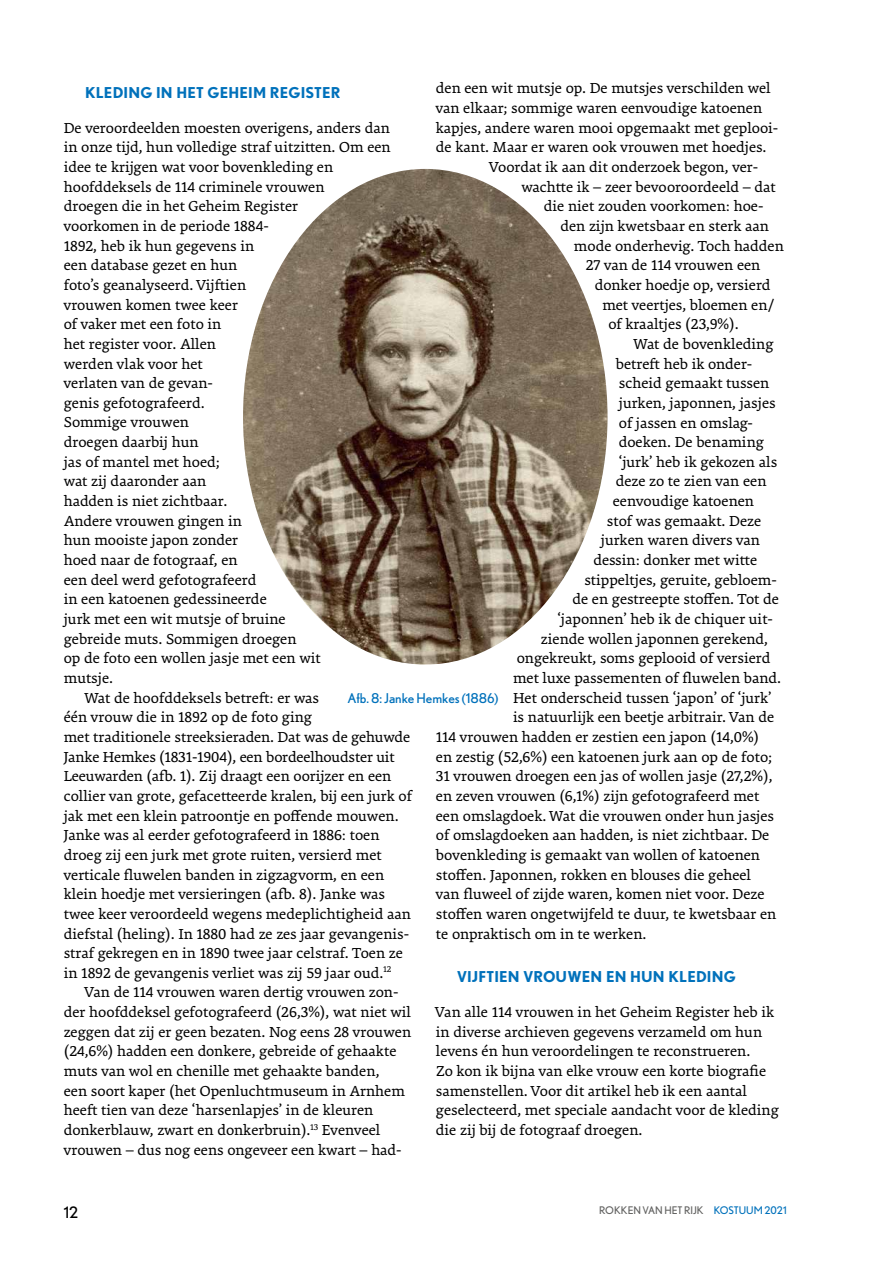
<style>
.page{position:relative;width:893px;height:1263px;background:#fff}
.page>*{position:absolute;margin:0;border:0;box-sizing:border-box;transform-origin:0 0}
.t1{font:15.75px/19.6px "Premiera";color:#000}
.t2{font:15.75px "Nobel";color:#000}
.t3{font:700 15px "Nobel";letter-spacing:.01em;color:#0071bb}
.t4{font:13.5px "Nobel";color:#0071bb}
.t5{font:10.5px "Nobel";color:#626261}
.s1{color:#0071bb}
</style>
<div class="page">
<img style="left:243px;top:169px;width:365px;height:495px">
<p class="t1" style="left:436px;top:79px;width:336px">den een wit mutsje op. De mutsjes verschilden wel</p>
<p class="t1" style="left:436px;top:98px;width:328px">van elkaar; sommige waren eenvoudige katoenen</p>
<p class="t1" style="left:436px;top:118px;width:344px">kapjes, andere waren mooi opgemaakt met geplooi-</p>
<p class="t1" style="left:436px;top:137px;width:332px">de kant. Maar er waren ook vrouwen met hoedjes.</p>
<p class="t1" style="left:490px;top:157px;width:270px">Voordat ik aan dit onderzoek begon, ver-</p>
<p class="t1" style="left:521px;top:177px;width:256px">wachtte ik – zeer bevooroordeeld – dat</p>
<p class="t1" style="left:544px;top:196px;width:221px">die niet zouden voorkomen: hoe-</p>
<p class="t1" style="left:560px;top:216px;width:210px">den zijn kwetsbaar en sterk aan</p>
<p class="t1" style="left:574px;top:236px;width:212px">mode onderhevig. Toch hadden</p>
<p class="t1" style="left:586px;top:255px;width:176px">27 van de 114 vrouwen een</p>
<p class="t1" style="left:595px;top:275px;width:177px">donker hoedje op, versierd</p>
<p class="t1" style="left:602px;top:295px;width:174px">met veertjes, bloemen en/</p>
<p class="t1" style="left:608px;top:314px;width:132px">of kraaltjes (23,9%).</p>
<p class="t1" style="left:634px;top:334px;width:141px">Wat de bovenkleding</p>
<p class="t1" style="left:616px;top:354px;width:138px">betreft heb ik onder-</p>
<p class="t1" style="left:619px;top:373px;width:152px">scheid gemaakt tussen</p>
<p class="t1" style="left:619px;top:393px;width:158px">jurken, japonnen, jasjes</p>
<p class="t1" style="left:619px;top:413px;width:136px">of jassen en omslag-</p>
<p class="t1" style="left:619px;top:432px;width:147px">doeken. De benaming</p>
<p class="t1" style="left:619px;top:452px;width:160px">‘jurk’ heb ik gekozen als</p>
<p class="t1" style="left:616px;top:472px;width:152px">deze zo te zien van een</p>
<p class="t1" style="left:613px;top:491px;width:143px">eenvoudige katoenen</p>
<p class="t1" style="left:607px;top:511px;width:156px">stof was gemaakt. Deze</p>
<p class="t1" style="left:601px;top:531px;width:161px">jurken waren divers van</p>
<p class="t1" style="left:593px;top:550px;width:165px">dessin: donker met witte</p>
<p class="t1" style="left:584px;top:570px;width:194px">stippeltjes, geruite, gebloem-</p>
<p class="t1" style="left:572px;top:590px;width:208px">de en gestreepte stoffen. Tot de</p>
<p class="t1" style="left:557px;top:609px;width:217px">‘japonnen’ heb ik de chiquer uit-</p>
<p class="t1" style="left:541px;top:629px;width:229px">ziende wollen japonnen gerekend,</p>
<p class="t1" style="left:517px;top:649px;width:255px">ongekreukt, soms geplooid of versierd</p>
<p class="t1" style="left:513px;top:668px;width:270px">met luxe passementen of fluwelen band.</p>
<p class="t1" style="left:513px;top:688px;width:260px">Het onderscheid tussen ‘japon’ of ‘jurk’</p>
<p class="t1" style="left:513px;top:708px;width:263px">is natuurlijk een beetje arbitrair. Van de</p>
<p class="t1" style="left:436px;top:727px;width:325px">114 vrouwen hadden er zestien een japon (14,0%)</p>
<p class="t1" style="left:436px;top:747px;width:338px">en zestig (52,6%) een katoenen jurk aan op de foto;</p>
<p class="t1" style="left:436px;top:766px;width:338px">31 vrouwen droegen een jas of wollen jasje (27,2%),</p>
<p class="t1" style="left:436px;top:786px;width:325px">en zeven vrouwen (6,1%) zijn gefotografeerd met</p>
<p class="t1" style="left:436px;top:806px;width:340px">een omslagdoek. Wat die vrouwen onder hun jasjes</p>
<p class="t1" style="left:436px;top:825px;width:335px">of omslagdoeken aan hadden, is niet zichtbaar. De</p>
<p class="t1" style="left:436px;top:845px;width:326px">bovenkleding is gemaakt van wollen of katoenen</p>
<p class="t1" style="left:436px;top:865px;width:317px">stoffen. Japonnen, rokken en blouses die geheel</p>
<p class="t1" style="left:436px;top:884px;width:330px">van fluweel of zijde waren, komen niet voor. Deze</p>
<p class="t1" style="left:436px;top:904px;width:342px">stoffen waren ongetwijfeld te duur, te kwetsbaar en</p>
<p class="t1" style="left:436px;top:924px;width:212px">te onpraktisch om in te werken.</p>
<p class="t3" style="left:457px;top:968px;width:280px">VIJFTIEN VROUWEN EN HUN KLEDING</p>
<p class="t1" style="left:436px;top:1002px;width:345px">Van alle 114 vrouwen in het Geheim Register heb ik in diverse archieven gegevens verzameld om hun levens én hun veroordelingen te reconstrueren.<br>Zo kon ik bijna van elke vrouw een korte biografie samenstellen. Voor dit artikel heb ik een aantal geselecteerd, met speciale aandacht voor de kleding die zij bij de fotograaf droegen.</p>
<p class="t3" style="left:85px;top:83px;width:257px">KLEDING IN HET GEHEIM REGISTER</p>
<p class="t1" style="left:64px;top:118px;width:328px">De veroordeelden moesten overigens, anders dan</p>
<p class="t1" style="left:64px;top:137px;width:328px">in onze tijd, hun volledige straf uitzitten. Om een</p>
<p class="t1" style="left:64px;top:157px;width:271px">idee te krijgen wat voor bovenkleding en</p>
<p class="t1" style="left:64px;top:177px;width:262px">hoofddeksels de 114 criminele vrouwen</p>
<p class="t1" style="left:64px;top:196px;width:236px">droegen die in het Geheim Register</p>
<p class="t1" style="left:64px;top:216px;width:207px">voorkomen in de periode 1884-</p>
<p class="t1" style="left:64px;top:236px;width:192px">1892, heb ik hun gegevens in</p>
<p class="t1" style="left:64px;top:255px;width:175px">een database gezet en hun</p>
<p class="t1" style="left:64px;top:275px;width:184px">foto’s geanalyseerd. Vijftien</p>
<p class="t1" style="left:64px;top:295px;width:176px">vrouwen komen twee keer</p>
<p class="t1" style="left:64px;top:314px;width:159px">of vaker met een foto in</p>
<p class="t1" style="left:64px;top:334px;width:154px">het register voor. Allen</p>
<p class="t1" style="left:64px;top:354px;width:141px">werden vlak voor het</p>
<p class="t1" style="left:64px;top:373px;width:151px">verlaten van de gevan-</p>
<p class="t1" style="left:64px;top:393px;width:143px">genis gefotografeerd.</p>
<p class="t1" style="left:64px;top:413px;width:127px">Sommige vrouwen</p>
<p class="t1" style="left:64px;top:432px;width:136px">droegen daarbij hun</p>
<p class="t1" style="left:64px;top:452px;width:157px">jas of mantel met hoed;</p>
<p class="t1" style="left:64px;top:472px;width:144px">wat zij daaronder aan</p>
<p class="t1" style="left:64px;top:491px;width:165px">hadden is niet zichtbaar.</p>
<p class="t1" style="left:64px;top:511px;width:180px">Andere vrouwen gingen in</p>
<p class="t1" style="left:64px;top:531px;width:176px">hun mooiste japon zonder</p>
<p class="t1" style="left:64px;top:550px;width:176px">hoed naar de fotograaf, en</p>
<p class="t1" style="left:64px;top:570px;width:194px">een deel werd gefotografeerd</p>
<p class="t1" style="left:64px;top:590px;width:205px">in een katoenen gedessineerde</p>
<p class="t1" style="left:64px;top:609px;width:223px">jurk met een wit mutsje of bruine</p>
<p class="t1" style="left:64px;top:629px;width:234px">gebreide muts. Sommigen droegen</p>
<p class="t1" style="left:64px;top:649px;width:259px">op de foto een wollen jasje met een wit</p>
<p class="t1" style="left:64px;top:668px;width:51px">mutsje.</p>
<p class="t1" style="left:85px;top:688px;width:236px">Wat de hoofddeksels betreft: er was</p>
<p class="t1" style="left:64px;top:707px;width:250px">één vrouw die in 1892 op de foto ging</p>
<p class="t1" style="left:64px;top:727px;width:348px">met traditionele streeksieraden. Dat was de gehuwde</p>
<p class="t1" style="left:64px;top:747px;width:332px">Janke Hemkes (1831-1904), een bordeelhoudster uit</p>
<p class="t1" style="left:64px;top:766px;width:329px">Leeuwarden (afb. 1). Zij draagt een oorijzer en een</p>
<p class="t1" style="left:64px;top:786px;width:350px">collier van grote, gefacetteerde kralen, bij een jurk of</p>
<p class="t1" style="left:64px;top:806px;width:336px">jak met een klein patroontje en poffende mouwen.</p>
<p class="t1" style="left:64px;top:825px;width:317px">Janke was al eerder gefotografeerd in 1886: toen</p>
<p class="t1" style="left:64px;top:845px;width:319px">droeg zij een jurk met grote ruiten, versierd met</p>
<p class="t1" style="left:64px;top:865px;width:322px">verticale fluwelen banden in zigzagvorm, en een</p>
<p class="t1" style="left:64px;top:884px;width:323px">klein hoedje met versieringen (afb. 8). Janke was</p>
<p class="t1" style="left:64px;top:904px;width:349px">twee keer veroordeeld wegens medeplichtigheid aan</p>
<p class="t1" style="left:64px;top:924px;width:347px">diefstal (heling). In 1880 had ze zes jaar gevangenis-</p>
<p class="t1" style="left:64px;top:943px;width:341px">straf gekregen en in 1890 twee jaar celstraf. Toen ze</p>
<p class="t1" style="left:64px;top:963px;width:329px">in 1892 de gevangenis verliet was zij 59 jaar oud.<sup>12</sup></p>
<p class="t1" style="left:85px;top:982px;width:315px">Van de 114 vrouwen waren dertig vrouwen zon-</p>
<p class="t1" style="left:64px;top:1002px;width:349px">der hoofddeksel gefotografeerd (26,3%), wat niet wil</p>
<p class="t1" style="left:64px;top:1022px;width:349px">zeggen dat zij er geen bezaten. Nog eens 28 vrouwen</p>
<p class="t1" style="left:64px;top:1041px;width:334px">(24,6%) hadden een donkere, gebreide of gehaakte</p>
<p class="t1" style="left:64px;top:1061px;width:317px">muts van wol en chenille met gehaakte banden,</p>
<p class="t1" style="left:64px;top:1081px;width:343px">een soort kaper (het Openluchtmuseum in Arnhem</p>
<p class="t1" style="left:64px;top:1100px;width:311px">heeft tien van deze ‘harsenlapjes’ in de kleuren</p>
<p class="t1" style="left:64px;top:1120px;width:318px">donkerblauw, zwart en donkerbruin).<sup>13</sup> Evenveel</p>
<p class="t1" style="left:64px;top:1140px;width:339px">vrouwen – dus nog eens ongeveer een kwart – had-</p>
<p class="t4" style="left:347px;top:689px;width:152px">Afb. 8: Janke Hemkes (1886)</p>
<p class="t2" style="left:64px;top:1203px;width:16px">12</p>
<p class="t5" style="left:599px;top:1204px;width:189px">ROKKEN VAN HET RIJK <span class="s1">KOSTUUM 2021</span></p>
</div>
